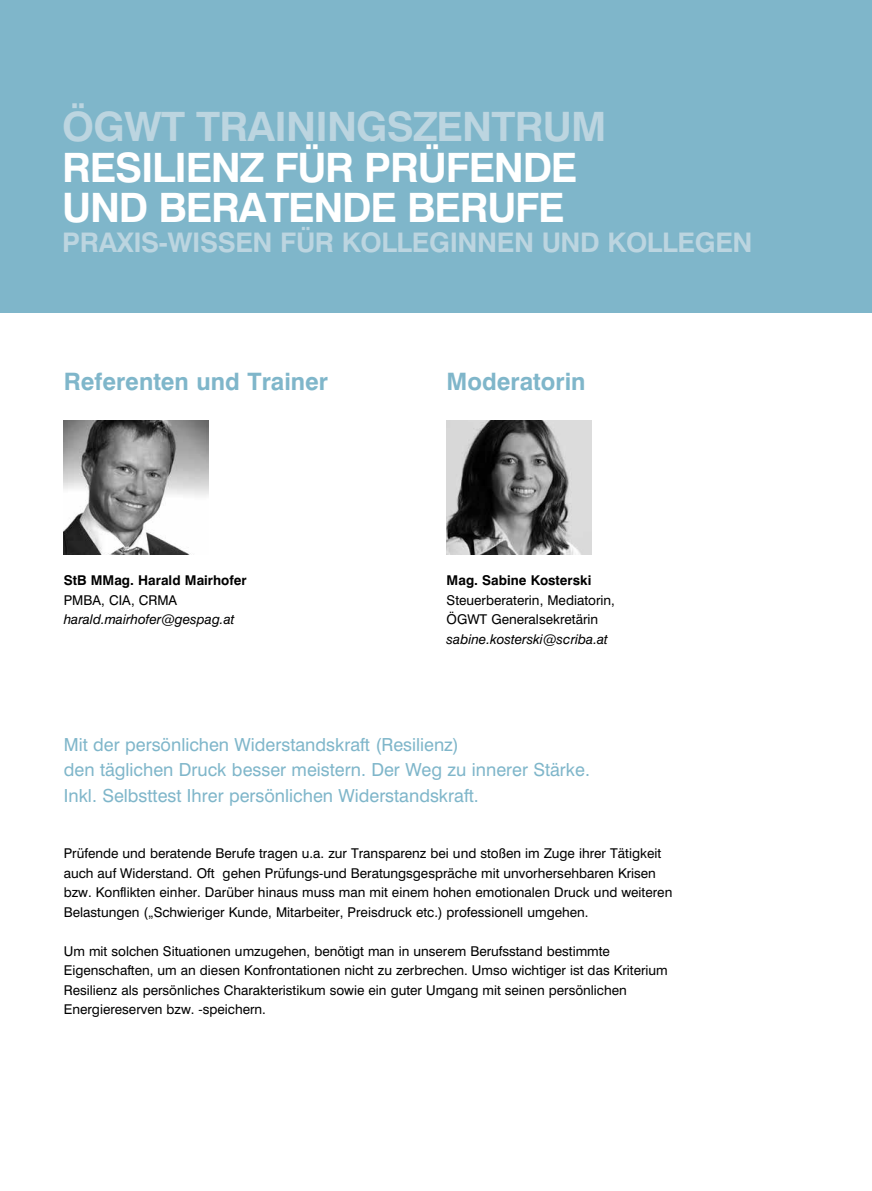
<style>
.page{position:relative;width:872px;height:1191px;background:#fff}
.page>*{position:absolute;margin:0;border:0;box-sizing:border-box;transform-origin:0 0}
.t1{font:700 40.5px/40.5px "Swiss 721 BT";letter-spacing:-.03em;color:#fff}
.t2{font:700 40.5px "Swiss 721 BT";letter-spacing:-.02em;color:#bcd5e0}
.t3{font:700 27px "Swiss 721 BT";letter-spacing:-.015em;color:#bcd5e0}
.t4{font:700 24px "Swiss 721 BT";color:#7fb6ca}
.t5{font:18px/25.5px "Swiss 721 BT";color:#7fb6ca}
.t6{font:13.5px/19.5px "Swiss 721 BT";color:#000}
.t7{font:italic 13.5px "Swiss 721 BT";color:#000}
.t8{font:700 13.5px "Swiss 721 BT";color:#000}
</style>
<div class="page">
<div style="left:0;top:0;width:872px;height:312px;background:#7fb6ca"></div>
<img style="left:64px;top:421px;width:144px;height:134px">
<img style="left:446px;top:420px;width:145px;height:134px">
<h1 class="t2" style="left:62px;top:102px;width:545px">ÖGWT TRAININGSZENTRUM</h1>
<h1 class="t1" style="left:62px;top:146px;width:71px">RESILI</h1>
<h1 class="t1" style="left:62px;top:146px;width:516px;text-indent:123px">ENZ FÜR PRÜFENDE<br>UND BERAT</h1>
<h1 class="t1" style="left:288px;top:187px;width:278px">ENDE BERUFE</h1>
<h2 class="t3" style="left:62px;top:226px;width:316px">PRAXIS-WISSEN FÜR KOLL</h2>
<h2 class="t3" style="left:412px;top:226px;width:35px">EGINN</h2>
<h2 class="t3" style="left:497px;top:226px;width:148px">EN UND KOLL</h2>
<h2 class="t3" style="left:677px;top:226px;width:73px">EGEN</h2>
<h3 class="t4" style="left:64px;top:367px;width:266px">REFERENTEN UND TRAINER</h3>
<p class="t8" style="left:64px;top:572px;width:184px">STB MMAG. HARALD MAIRHOFER</p>
<p class="t6" style="left:64px;top:590px;width:115px">PMBA, CIA, CRMA</p>
<p class="t7" style="left:64px;top:611px;width:172px">harald.mairhofer@gespag.at</p>
<h3 class="t4" style="left:446px;top:367px;width:140px">MODERATORIN</h3>
<p class="t8" style="left:446px;top:572px;width:146px">MAG. SABINE KOSTERSKI</p>
<p class="t6" style="left:446px;top:590px;width:170px">Steuerberaterin, Mediatorin,<br>ÖGWT Generalsekretärin</p>
<p class="t7" style="left:446px;top:630px;width:163px">sabine.kosterski@scriba.at</p>
<h3 class="t5" style="left:64px;top:731px;width:528px">Mit der persönlichen Widerstandskraft (Resilienz)<br>den täglichen Druck besser meistern. Der Weg zu innerer Stärke.<br>Inkl. Selbsttest Ihrer persönlichen Widerstandskraft.</h3>
<p class="t6" style="left:64px;top:843px;width:610px">Prüfende und beratende Berufe tragen u.a. zur Transparenz bei und stoßen im Zuge ihrer Tätigkeit auch auf Widerstand. Oft gehen Prüfungs-und Beratungsgespräche mit unvorhersehbaren Krisen bzw. Konflikten einher. Darüber hinaus muss man mit einem hohen emotionalen Druck und weiteren Belastungen („Schwieriger Kunde, Mitarbeiter, Preisdruck etc.) professionell umgehen.</p>
<p class="t6" style="left:64px;top:941px;width:605px">Um mit solchen Situationen umzugehen, benötigt man in unserem Berufsstand bestimmte Eigenschaften, um an diesen Konfrontationen nicht zu zerbrechen. Umso wichtiger ist das Kriterium Resilienz als persönliches Charakteristikum sowie ein guter Umgang mit seinen persönlichen Energiereserven bzw. -speichern.</p>
</div>
